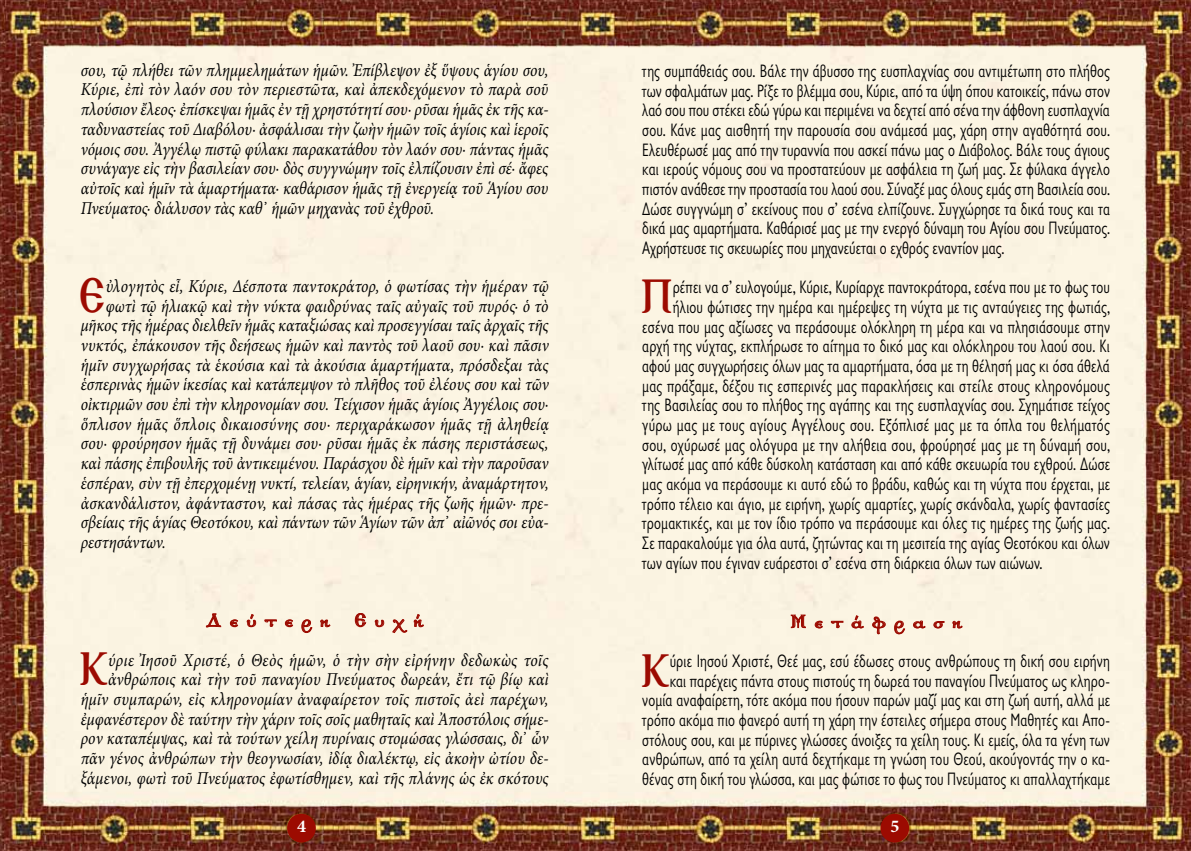
<style>
.page{position:relative;width:1191px;height:851px;background:#fff}
.page>*{position:absolute;margin:0;border:0;box-sizing:border-box;transform-origin:0 0}
.t1{font:700 52.35px "Genesis";color:#9c0b01;scale:.86 1}
.t2{font:700 19.8px "Genesis";letter-spacing:.42em;color:#9c0b01}
.t3{font:18.15px/19.6px "Gill Sans Hel SCOS";letter-spacing:.005em;color:#000;text-align:justify;scale:.86 1}
.t4{font:italic 18.15px/19.6px "Minion Pro 2";letter-spacing:.005em;color:#000;text-align:justify;scale:.86 1}
.t5{font:700 18px "Minion Pro";color:#fff}
</style>
<div class="page">
<img style="left:649px;top:0;width:542px;height:850px">
<img style="left:0;top:0;width:531px;height:850px">
<img style="left:531px;top:0;width:118px;height:850px">
<div style="left:287px;top:813px;width:29px;height:29px;background:#9c0b01;border-radius:50%"></div>
<div style="left:880px;top:813px;width:29px;height:29px;background:#9c0b01;border-radius:50%"></div>
<svg style="left:206px;top:613px;width:15px;height:14px"></svg>
<svg style="left:230px;top:619px;width:8px;height:8px"></svg>
<svg style="left:247px;top:614px;width:9px;height:13px"></svg>
<svg style="left:264px;top:619px;width:13px;height:7px"></svg>
<svg style="left:285px;top:619px;width:8px;height:8px"></svg>
<svg style="left:301px;top:619px;width:11px;height:13px"></svg>
<svg style="left:320px;top:619px;width:10px;height:8px"></svg>
<svg style="left:355px;top:613px;width:11px;height:14px"></svg>
<svg style="left:375px;top:619px;width:9px;height:8px"></svg>
<svg style="left:392px;top:619px;width:15px;height:13px"></svg>
<svg style="left:414px;top:614px;width:10px;height:13px"></svg>
<svg style="left:791px;top:614px;width:14px;height:13px"></svg>
<svg style="left:815px;top:620px;width:7px;height:8px"></svg>
<svg style="left:831px;top:621px;width:12px;height:7px"></svg>
<svg style="left:851px;top:615px;width:12px;height:13px"></svg>
<svg style="left:872px;top:616px;width:13px;height:18px"></svg>
<svg style="left:894px;top:620px;width:11px;height:14px"></svg>
<svg style="left:913px;top:620px;width:12px;height:8px"></svg>
<svg style="left:933px;top:621px;width:11px;height:7px"></svg>
<svg style="left:952px;top:620px;width:10px;height:8px"></svg>
<p class="t4" style="left:81px;top:60px;width:545px">σου, τῷ πλήθει τῶν πλημμελημάτων ἡμῶν. Ἐπίβλεψον ἐξ ὕψους ἁγίου σου, Κύριε, ἐπὶ τὸν λαόν σου τὸν περιεστῶτα, καὶ ἀπεκδεχόμενον τὸ παρὰ σοῦ πλούσιον ἔλεος· ἐπίσκεψαι ἡμᾶς ἐν τῇ χρηστότητί σου· ρῦσαι ἡμᾶς ἐκ τῆς κα&shy;ταδυναστείας τοῦ Διαβόλου· ἀσφάλισαι τὴν ζωὴν ἡμῶν τοῖς ἁγίοις καὶ ἱεροῖς νόμοις σου. Ἀγγέλῳ πιστῷ φύλακι παρακατάθου τὸν λαόν σου· πάντας ἡμᾶς συνάγαγε εἰς τὴν βασιλείαν σου· δὸς συγγνώμην τοῖς ἐλπίζουσιν ἐπὶ σέ· ἄφες αὐτοῖς καὶ ἡμῖν τὰ ἁμαρτήματα· καθάρισον ἡμᾶς τῇ ἐνεργείᾳ τοῦ Ἁγίου σου Πνεύματος· διάλυσον τὰς καθ᾿ ἡμῶν μηχανὰς τοῦ ἐχθροῦ.</p>
<h1 class="t1" style="left:79px;top:267px;width:32px">Ε</h1>
<p class="t4" style="left:106px;top:276px;width:517px">ὐλογητὸς εἶ, Κύριε, Δέσποτα παντοκράτορ, ὁ φωτίσας τὴν ἡμέραν τῷ</p>
<p class="t4" style="left:106px;top:296px;width:516px">φωτὶ τῷ ἡλιακῷ καὶ τὴν νύκτα φαιδρύνας ταῖς αὐγαῖς τοῦ πυρός· ὁ τὸ</p>
<p class="t4" style="left:81px;top:316px;width:545px">μῆκος τῆς ἡμέρας διελθεῖν ἡμᾶς καταξιώσας καὶ προσεγγίσαι ταῖς ἀρχαῖς τῆς</p>
<p class="t4" style="left:81px;top:335px;width:545px">νυκτός, ἐπάκουσον τῆς δεήσεως ἡμῶν καὶ παντὸς τοῦ λαοῦ σου· καὶ πᾶσιν</p>
<p class="t4" style="left:81px;top:355px;width:545px">ἡμῖν συγχωρήσας τὰ ἑκούσια καὶ τὰ ἀκούσια ἁμαρτήματα, πρόσδεξαι τὰς</p>
<p class="t4" style="left:81px;top:375px;width:545px">ἑσπερινὰς ἡμῶν ἱκεσίας καὶ κατάπεμψον τὸ πλῆθος τοῦ ἐλέους σου καὶ τῶν</p>
<p class="t4" style="left:81px;top:394px;width:545px">οἰκτιρμῶν σου ἐπὶ τὴν κληρονομίαν σου. Τείχισον ἡμᾶς ἁγίοις Ἀγγέλοις σου·</p>
<p class="t4" style="left:81px;top:414px;width:545px">ὅπλισον ἡμᾶς ὅπλοις δικαιοσύνης σου· περιχαράκωσον ἡμᾶς τῇ ἀληθείᾳ</p>
<p class="t4" style="left:81px;top:434px;width:545px">σου· φρούρησον ἡμᾶς τῇ δυνάμει σου· ρῦσαι ἡμᾶς ἐκ πάσης περιστάσεως,</p>
<p class="t4" style="left:81px;top:453px;width:545px">καὶ πάσης ἐπιβουλῆς τοῦ ἀντικειμένου. Παράσχου δὲ ἡμῖν καὶ τὴν παροῦσαν</p>
<p class="t4" style="left:81px;top:473px;width:545px">ἑσπέραν, σὺν τῇ ἐπερχομένῃ νυκτί, τελείαν, ἁγίαν, εἰρηνικήν, ἀναμάρτητον,</p>
<p class="t4" style="left:81px;top:492px;width:545px">ἀσκανδάλιστον, ἀφάνταστον, καὶ πάσας τὰς ἡμέρας τῆς ζωῆς ἡμῶν· πρε-</p>
<p class="t4" style="left:81px;top:512px;width:545px">σβείαις τῆς ἁγίας Θεοτόκου, καὶ πάντων τῶν Ἁγίων τῶν ἀπ᾿ αἰῶνός σοι εὐα-</p>
<p class="t4" style="left:81px;top:532px;width:100px">ρεστησάντων.</p>
<p class="t2" style="left:206px;top:609px;width:125px">Δεύτερη</p>
<p class="t2" style="left:355px;top:609px;width:70px">Ε υ χ ή</p>
<h1 class="t1" style="left:80px;top:641px;width:35px">Κ</h1>
<p class="t4" style="left:81px;top:650px;width:545px;text-align:right">ύριε Ἰησοῦ Χριστέ, ὁ Θεὸς ἡμῶν, ὁ τὴν σὴν εἰρήνην δεδωκὼς τοῖς ἀνθρώποις καὶ τὴν τοῦ παναγίου Πνεύματος δωρεάν, ἔτι τῷ βίῳ καὶ ἡμῖν συμπαρών, εἰς κληρονομίαν ἀναφαίρετον τοῖς πιστοῖς ἀεὶ παρέχων, ἐμφανέστερον δὲ ταύτην τὴν χάριν τοῖς σοῖς μαθηταῖς καὶ Ἀποστόλοις σήμε&shy;ρον καταπέμψας, καὶ τὰ τούτων χείλη πυρίναις στομώσας γλώσσαις, δι᾿ ὧν πᾶν γένος ἀνθρώπων τὴν θεογνωσίαν, ἰδίᾳ διαλέκτῳ, εἰς ἀκοὴν ὠτίου δε&shy;ξάμενοι, φωτὶ τοῦ Πνεύματος ἐφωτίσθημεν, καὶ τῆς πλάνης ὡς ἐκ σκότους</p>
<p class="t3" style="left:642px;top:62px;width:545px">της συμπάθειάς σου. Βάλε την άβυσσο της ευσπλαχνίας σου αντιμέτωπη στο πλήθος των σφαλμάτων μας. Ρίξε το βλέμμα σου, Κύριε, από τα ύψη όπου κατοικείς, πάνω στον λαό σου που στέκει εδώ γύρω και περιμένει να δεχτεί από σένα την άφθονη ευσπλαχνία σου. Κάνε μας αισθητή την παρουσία σου ανάμεσά μας, χάρη στην αγαθότητά σου.<br>Ελευθέρωσέ μας από την τυραννία που ασκεί πάνω μας ο Διάβολος. Βάλε τους άγιους και ιερούς νόμους σου να προστατεύουν με ασφάλεια τη ζωή μας. Σε φύλακα άγγελο πιστόν ανάθεσε την προστασία του λαού σου. Σύναξέ μας όλους εμάς στη Βασιλεία σου.<br>Δώσε συγγνώμη σ’ εκείνους που σ’ εσένα ελπίζουνε. Συγχώρησε τα δικά τους και τα δικά μας αμαρτήματα. Καθάρισέ μας με την ενεργό δύναμη του Αγίου σου Πνεύματος.<br>Αχρήστευσε τις σκευωρίες που μηχανεύεται ο εχθρός εναντίον μας.</p>
<h1 class="t1" style="left:640px;top:269px;width:39px">Π</h1>
<p class="t3" style="left:672px;top:278px;width:510px">ρέπει να σ’ ευλογούμε, Κύριε, Κυρίαρχε παντοκράτορα, εσένα που με το φως του</p>
<p class="t3" style="left:672px;top:297px;width:510px">ήλιου φώτισες την ημέρα και ημέρεψες τη νύχτα με τις ανταύγειες της φωτιάς,</p>
<p class="t3" style="left:642px;top:317px;width:545px">εσένα που μας αξίωσες να περάσουμε ολόκληρη τη μέρα και να πλησιάσουμε στην</p>
<p class="t3" style="left:642px;top:337px;width:545px">αρχή της νύχτας, εκπλήρωσε το αίτημα το δικό μας και ολόκληρου του λαού σου. Κι</p>
<p class="t3" style="left:642px;top:356px;width:545px">αφού μας συγχωρήσεις όλων μας τα αμαρτήματα, όσα με τη θέλησή μας κι όσα άθελά</p>
<p class="t3" style="left:642px;top:376px;width:545px">μας πράξαμε, δέξου τις εσπερινές μας παρακλήσεις και στείλε στους κληρονόμους</p>
<p class="t3" style="left:642px;top:396px;width:545px">της Βασιλείας σου το πλήθος της αγάπης και της ευσπλαχνίας σου. Σχημάτισε τείχος</p>
<p class="t3" style="left:642px;top:415px;width:545px">γύρω μας με τους αγίους Αγγέλους σου. Εξόπλισέ μας με τα όπλα του θελήματός</p>
<p class="t3" style="left:642px;top:435px;width:545px">σου, οχύρωσέ μας ολόγυρα με την αλήθεια σου, φρούρησέ μας με τη δύναμή σου,</p>
<p class="t3" style="left:642px;top:455px;width:545px">γλίτωσέ μας από κάθε δύσκολη κατάσταση και από κάθε σκευωρία του εχθρού. Δώσε</p>
<p class="t3" style="left:642px;top:474px;width:545px">μας ακόμα να περάσουμε κι αυτό εδώ το βράδυ, καθώς και τη νύχτα που έρχεται, με</p>
<p class="t3" style="left:642px;top:494px;width:545px">τρόπο τέλειο και άγιο, με ειρήνη, χωρίς αμαρτίες, χωρίς σκάνδαλα, χωρίς φαντασίες</p>
<p class="t3" style="left:642px;top:514px;width:545px">τρομακτικές, και με τον ίδιο τρόπο να περάσουμε και όλες τις ημέρες της ζωής μας.</p>
<p class="t3" style="left:642px;top:533px;width:545px">Σε παρακαλούμε για όλα αυτά, ζητώντας και τη μεσιτεία της αγίας Θεοτόκου και όλων</p>
<p class="t3" style="left:642px;top:553px;width:467px">των αγίων που έγιναν ευάρεστοι σ’ εσένα στη διάρκεια όλων των αιώνων.</p>
<p class="t2" style="left:790px;top:610px;width:173px">Μ ε τ ά φ ρ α σ η</p>
<h1 class="t1" style="left:641px;top:642px;width:35px">Κ</h1>
<p class="t3" style="left:642px;top:651px;width:545px;text-align:right">ύριε Ιησού Χριστέ, Θεέ μας, εσύ έδωσες στους ανθρώπους τη δική σου ειρήνη<br>και παρέχεις πάντα στους πιστούς τη δωρεά του παναγίου Πνεύματος ως κληρο&shy;νομία αναφαίρετη, τότε ακόμα που ήσουν παρών μαζί μας και στη ζωή αυτή, αλλά με τρόπο ακόμα πιο φανερό αυτή τη χάρη την έστειλες σήμερα στους Μαθητές και Απο&shy;στόλους σου, και με πύρινες γλώσσες άνοιξες τα χείλη τους. Κι εμείς, όλα τα γένη των ανθρώπων, από τα χείλη αυτά δεχτήκαμε τη γνώση του Θεού, ακούγοντάς την ο κα&shy;θένας στη δική του γλώσσα, και μας φώτισε το φως του Πνεύματος κι απαλλαχτήκαμε</p>
<p class="t5" style="left:297px;top:813px;width:10px">4</p>
<p class="t5" style="left:890px;top:813px;width:10px">5</p>
</div>
